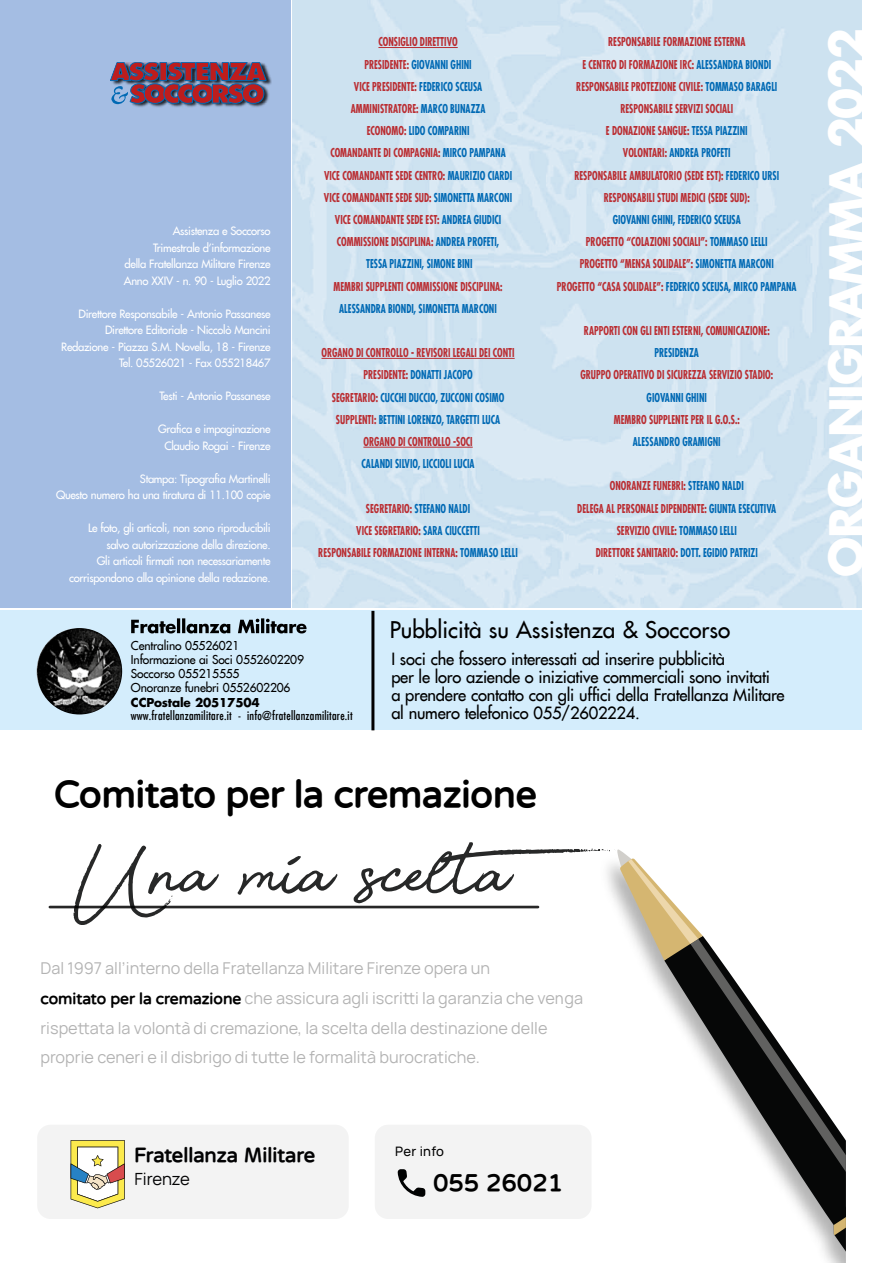
<style>
.page{position:relative;width:893px;height:1263px;background:#fff}
.page>*{position:absolute;margin:0;border:0;box-sizing:border-box;transform-origin:0 0}
.t1{font:105px "Beauty";color:#010202}
.t2{font:700 46.35px "Varela Round 2";color:#000}
.t3{font:700 45.15px "Futura LT";letter-spacing:-.025em;color:#fff}
.t4{font:700 40.65px "Varela Round 2";color:#000}
.t5{font:700 37.05px "Varela Round 2";color:#000}
.t6{font:700 23.55px "Varela Round 2";letter-spacing:.025em;color:#000}
.t7{font:22.5px "Futura LT";color:#000}
.t8{font:700 20.1px "Varela Round 2";color:#020203}
.t9{font:17.85px "Manrope 3";color:rgb(0 0 0/.3)}
.t10{font:16.5px/18px "Futura LT";letter-spacing:-.015em;color:#000}
.t11{font:16.05px "Manrope 3";letter-spacing:-.01em;color:#020203}
.t12{font:15.6px/29.7px "Manrope 3";color:rgb(0 0 0/.3)}
.t13{font:500 12.45px "Manrope 3";letter-spacing:.025em;color:#000}
.t14{font:700 condensed 12px/22.2px "Futura LT";color:#ba2d32;text-align:center;scale:.8 1}
.t15{font:700 condensed 12px/22.2px "Futura LT";color:#0069b4;text-align:center;scale:.8 1}
.t16{font:12px/14.2px "Futura LT";letter-spacing:-.015em;color:#000}
.t17{font:condensed 12px "Futura LT";letter-spacing:.02em;color:#000}
.t18{font:700 12px "Futura LT";letter-spacing:-.015em;color:#000}
.t19{font:11.25px/16.5px "Futura LT";letter-spacing:-.03em;color:#fff;text-align:right}
.s1{color:#0069b4}
.s2{color:#ba2d32}
.s3{font-family:"Varela Round 2";font-weight:700;color:#000}
</style>
<div class="page">
<img style="left:293px;top:0;width:569px;height:607px">
<div style="left:0;top:0;width:291px;height:607px;background:#a4bde3"></div>
<img style="left:132px;top:104px;width:133px;height:3px">
<svg style="left:110px;top:62px;width:162px;height:42px;background:#7a4960"></svg>
<div style="left:0;top:610px;width:862px;height:120px;background:#d4edfc"></div>
<img style="left:37px;top:628px;width:85px;height:86px">
<svg style="left:131px;top:618px;width:176px;height:15px"></svg>
<hr style="left:371px;top:611px;width:3px;height:119px;background:#000">
<hr style="left:378px;top:47px;width:80px;height:1px;background:#ba2d32">
<hr style="left:321px;top:358px;width:194px;height:1px;background:#ba2d32">
<hr style="left:363px;top:447px;width:110px;height:1px;background:#ba2d32">
<div style="left:37px;top:1125px;width:312px;height:94px;background:#f3f3f3;border-radius:13px"></div>
<div style="left:375px;top:1125px;width:217px;height:94px;background:#f3f3f3;border-radius:13px"></div>
<hr style="left:50px;top:906px;width:488px;height:2px;background:#000">
<svg style="left:70px;top:1140px;width:55px;height:69px"></svg>
<svg style="left:382px;top:849px;width:464px;height:414px"></svg>
<p class="t19" style="left:124px;top:223px;width:148px">Assistenza e Soccorso<br>Trimestrale d’informazione<br>della Fratellanza Militare Firenze<br>Anno XXIV - n. 90 - Luglio 2022</p>
<p class="t19" style="left:61px;top:305px;width:211px">Direttore Responsabile - Antonio Passanese Direttore Editoriale - Niccolò Mancini Redazione - Piazza S.M. Novella, 18 - Firenze Tel. 05526021 - Fax 055218467</p>
<p class="t19" style="left:160px;top:388px;width:113px">Testi - Antonio Passanese</p>
<p class="t19" style="left:158px;top:421px;width:114px;text-align:center">Grafica e impaginazione<br>Claudio Rogai - Firenze</p>
<p class="t19" style="left:56px;top:470px;width:216px">Stampa: Tipografia Martinelli<br>Questo numero ha una tiratura di 11.100 copie</p>
<p class="t19" style="left:69px;top:520px;width:203px">Le foto, gli articoli, non sono riproducibili salvo autorizzazione della direzione.<br>Gli articoli firmati non necessariamente corrispondono alla opinione della redazione.</p>
<p class="t14" style="left:324px;top:31px;width:237px">CONSIGLIO DIRETTIVO<br>PRESIDENTE: <span class="s1">GIOVANNI GHINI<br></span>VICE PRESIDENTE: <span class="s1">FEDERICO SCEUSA </span>AMMINISTRATORE: <span class="s1">MARCO BUNAZZA<br></span>ECONOMO: <span class="s1">LIDO COMPARINI<br></span>COMANDANTE DI COMPAGNIA: <span class="s1">MIRCO PAMPANA </span>VICE COMANDANTE SEDE CENTRO: <span class="s1">MAURIZIO CIARDI </span>VICE COMANDANTE SEDE SUD: <span class="s1">SIMONETTA MARCONI </span>VICE COMANDANTE SEDE EST: <span class="s1">ANDREA GIUDICI </span>COMMISSIONE DISCIPLINA: <span class="s1">ANDREA PROFETI,<br>TESSA PIAZZINI, SIMONE BINI</span></p>
<p class="t14" style="left:334px;top:275px;width:213px">MEMBRI SUPPLENTI COMMISSIONE DISCIPLINA:</p>
<p class="t15" style="left:339px;top:297px;width:199px">ALESSANDRA BIONDI, SIMONETTA MARCONI</p>
<p class="t14" style="left:321px;top:342px;width:243px">ORGANO DI CONTROLLO - REVISORI LEGALI DEI CONTI PRESIDENTE: <span class="s1">DONATTI JACOPO<br></span>SEGRETARIO: <span class="s1">CUCCHI DUCCIO, ZUCCONI COSIMO </span>SUPPLENTI: <span class="s1">BETTINI LORENZO, TARGETTI LUCA </span>ORGANO DI CONTROLLO -SOCI</p>
<p class="t15" style="left:362px;top:453px;width:143px">CALANDI SILVIO, LICCIOLI LUCIA</p>
<p class="t14" style="left:318px;top:497px;width:251px">SEGRETARIO: <span class="s1">STEFANO NALDI<br></span>VICE SEGRETARIO: <span class="s1">SARA CIUCCETTI<br></span>RESPONSABILE FORMAZIONE INTERNA: <span class="s1">TOMMASO LELLI</span></p>
<p class="t14" style="left:574px;top:31px;width:257px">RESPONSABILE FORMAZIONE ESTERNA<br>E CENTRO DI FORMAZIONE IRC: <span class="s1">ALESSANDRA BIONDI </span>RESPONSABILE PROTEZIONE CIVILE: <span class="s1">TOMMASO BARAGLI </span>RESPONSABILE SERVIZI SOCIALI<br>E DONAZIONE SANGUE: <span class="s1">TESSA PIAZZINI<br></span>VOLONTARI: <span class="s1">ANDREA PROFETI<br></span>RESPONSABILE AMBULATORIO (SEDE EST): <span class="s1">FEDERICO URSI </span>RESPONSABILI STUDI MEDICI (SEDE SUD):</p>
<p class="t15" style="left:557px;top:208px;width:301px">GIOVANNI GHINI, FEDERICO SCEUSA<br><span class="s2">PROGETTO “COLAZIONI SOCIALI”:</span> TOMMASO LELLI<br><span class="s2">PROGETTO “MENSA SOLIDALE”:</span> SIMONETTA MARCONI<br><span class="s2">PROGETTO “CASA SOLIDALE”:</span> FEDERICO SCEUSA, MIRCO PAMPANA</p>
<p class="t14" style="left:584px;top:319px;width:234px">RAPPORTI CON GLI ENTI ESTERNI, COMUNICAZIONE:</p>
<p class="t15" style="left:654px;top:342px;width:57px">PRESIDENZA</p>
<p class="t14" style="left:580px;top:364px;width:242px">GRUPPO OPERATIVO DI SICUREZZA SERVIZIO STADIO:</p>
<p class="t15" style="left:647px;top:386px;width:77px">GIOVANNI GHINI</p>
<p class="t14" style="left:614px;top:408px;width:159px">MEMBRO SUPPLENTE PER IL G.O.S.:</p>
<p class="t15" style="left:633px;top:430px;width:111px">ALESSANDRO GRAMIGNI</p>
<p class="t14" style="left:577px;top:475px;width:250px">ONORANZE FUNEBRI: <span class="s1">STEFANO NALDI<br></span>DELEGA AL PERSONALE DIPENDENTE: <span class="s1">GIUNTA ESECUTIVA </span>SERVIZIO CIVILE: <span class="s1">TOMMASO LELLI<br></span>DIRETTORE SANITARIO: <span class="s1">DOTT. EGIDIO PATRIZI</span></p>
<h3 class="t7" style="left:390px;top:615px;width:342px">Pubblicità su Assistenza &amp; Soccorso</h3>
<h3 class="t10" style="left:391px;top:649px;width:395px">I soci che fossero interessati ad inserire pubblicità<br>per le loro aziende o iniziative commerciali sono invitati<br>a prendere contatto con gli uffici della Fratellanza Militare al numero telefonico 055/2602224.</h3>
<p class="t16" style="left:131px;top:638px;width:175px">Centralino 05526021<br>Informazione ai Soci 0552602209<br>Soccorso 055215555<br>Onoranze funebri 0552602206</p>
<p class="t18" style="left:131px;top:694px;width:130px">CCPostale 20517504</p>
<p class="t17" style="left:131px;top:708px;width:223px">www.fratellanzamilitare.it - info@fratellanzamilitare.it</p>
<h3 class="t4" style="left:52px;top:669px;width:530px">Comitato per la cremazione</h3>
<h2 class="t2" style="left:13px;top:692px;width:605px">Comitato per la cremazione</h2>
<h3 class="t5" style="left:54px;top:768px;width:484px">Comitato per la cremazione</h3>
<h1 class="t1" style="left:78px;top:833px;width:555px">Una mia scelta</h1>
<p class="t12" style="left:40px;top:954px;width:544px">Dal 1997 all’interno della Fratellanza Militare Firenze opera un<br><span class="s3">comitato per la cremazione</span> che assicura agli iscritti la garanzia che venga rispettata la volontà di cremazione, la scelta della destinazione delle proprie ceneri e il disbrigo di tutte le formalità burocratiche.</p>
<h3 class="t9" style="left:0;top:1022px;width:515px">Dal 1997 all’interno della Fratellanza Militare Firenze opera un</h3>
<h3 class="t3" style="left:816px;top:577px;width:550px;rotate:-90deg">ORGANIGRAMMA 2022</h3>
<p class="t13" style="left:395px;top:1143px;width:50px">Per info</p>
<h3 class="t8" style="left:134px;top:1141px;width:183px">Fratellanza Militare</h3>
<h3 class="t11" style="left:134px;top:1169px;width:57px">Firenze</h3>
<h3 class="t6" style="left:433px;top:1167px;width:131px">055 26021</h3>
</div>
